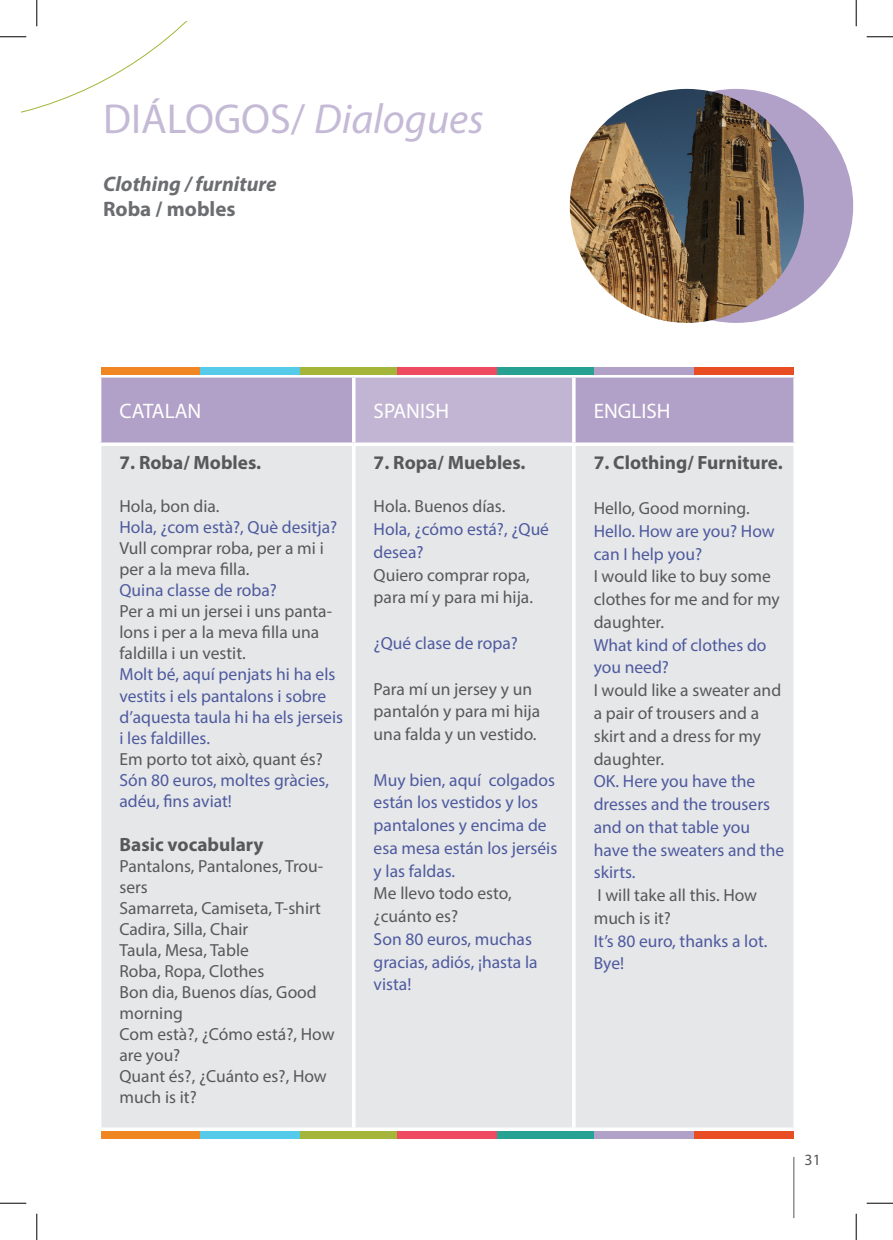
<style>
.page{position:relative;width:893px;height:1240px;background:#fff}
.page>*{position:absolute;margin:0;border:0;box-sizing:border-box;transform-origin:0 0}
.t1{font:42px "Myriad Pro";color:#c5bad6}
.t2{font:21px "Myriad Pro";color:#fff}
.t3{font:italic 700 21px "Myriad Pro";color:#6c6d70}
.t4{font:700 21px "Myriad Pro";color:#6c6d70}
.t5{font:700 19.25px "Myriad Pro";color:#57585a}
.t6{font:17.5px/21px "Myriad Pro";color:#57585a}
.t7{font:17.5px/22.8px "Myriad Pro";color:#4d5a9e}
.t8{font:15.75px "Myriad Pro";color:#57585a}
.s1{font-style:italic}
</style>
<div class="page">
<hr style="left:793px;top:1156px;width:1px;height:61px;background:#57585a">
<div style="left:101px;top:377px;width:692px;height:65px;background:#b1a0c7"></div>
<div style="left:353px;top:376px;width:220px;height:68px;background:#c2b5d3"></div>
<div style="left:101px;top:446px;width:692px;height:681px;background:#e6e7e9"></div>
<hr style="left:353px;top:374px;width:220px;height:3px;background:#fff">
<hr style="left:352px;top:377px;width:3px;height:65px;background:#fff">
<svg style="left:571px;top:377px;width:4px;height:65px"></svg>
<svg style="left:100px;top:442px;width:253px;height:1px"></svg>
<svg style="left:353px;top:442px;width:220px;height:2px"></svg>
<svg style="left:573px;top:442px;width:222px;height:1px"></svg>
<hr style="left:352px;top:446px;width:3px;height:681px;background:#fff">
<svg style="left:571px;top:446px;width:4px;height:681px"></svg>
<div style="left:618px;top:89px;width:234px;height:234px;background:#b1a0c7;border-radius:50%"></div>
<img style="left:569px;top:89px;width:234px;height:234px;border-radius:117px">
<div style="left:101px;top:367px;width:100px;height:7px;background:#ef8621"></div>
<div style="left:298px;top:367px;width:99px;height:7px;background:#a4b539"></div>
<div style="left:496px;top:367px;width:99px;height:7px;background:#27a191"></div>
<div style="left:200px;top:367px;width:99px;height:7px;background:#55cae9"></div>
<div style="left:396px;top:367px;width:100px;height:7px;background:#ef4b60"></div>
<div style="left:594px;top:367px;width:99px;height:7px;background:#b1a0c7"></div>
<div style="left:693px;top:367px;width:100px;height:7px;background:#e84d24"></div>
<div style="left:101px;top:1130px;width:100px;height:8px;background:#ef8621"></div>
<div style="left:298px;top:1130px;width:99px;height:8px;background:#a4b539"></div>
<div style="left:496px;top:1130px;width:99px;height:8px;background:#27a191"></div>
<div style="left:200px;top:1130px;width:99px;height:8px;background:#55cae9"></div>
<div style="left:396px;top:1130px;width:100px;height:8px;background:#ef4b60"></div>
<div style="left:594px;top:1130px;width:99px;height:8px;background:#b1a0c7"></div>
<div style="left:693px;top:1130px;width:100px;height:8px;background:#e84d24"></div>
<svg style="left:866px;top:36px;width:26px;height:1px"></svg>
<svg style="left:0;top:1202px;width:26px;height:1px"></svg>
<svg style="left:866px;top:1202px;width:26px;height:1px"></svg>
<svg style="left:0;top:0;width:188px;height:113px"></svg>
<svg style="left:36px;top:1213px;width:1px;height:26px"></svg>
<svg style="left:855px;top:0;width:1px;height:26px"></svg>
<svg style="left:855px;top:1213px;width:1px;height:26px"></svg>
<h1 class="t1" style="left:103px;top:93px;width:382px">DIÁLOGOS/ <span class="s1">Dialogues</span></h1>
<p class="t3" style="left:103px;top:170px;width:175px">Clothing / furniture</p>
<p class="t4" style="left:103px;top:195px;width:134px">Roba / mobles</p>
<p class="t2" style="left:119px;top:398px;width:83px">CATALAN</p>
<p class="t2" style="left:373px;top:398px;width:77px">SPANISH</p>
<p class="t2" style="left:593px;top:398px;width:78px">ENGLISH</p>
<p class="t5" style="left:119px;top:449px;width:143px">7. Roba/ Mobles.</p>
<p class="t6" style="left:119px;top:495px;width:101px">Hola, bon dia.</p>
<p class="t7" style="left:119px;top:516px;width:219px">Hola, ¿com està?, Què desitja?</p>
<p class="t6" style="left:119px;top:537px;width:206px">Vull comprar roba, per a mi i per a la meva filla.</p>
<p class="t7" style="left:119px;top:579px;width:159px">Quina classe de roba?</p>
<p class="t6" style="left:119px;top:600px;width:214px">Per a mi un jersei i uns panta&shy;lons i per a la meva filla una faldilla i un vestit.</p>
<p class="t7" style="left:119px;top:663px;width:225px;line-height:21px">Molt bé, aquí penjats hi ha els vestits i els pantalons i sobre d’aquesta taula hi ha els jerseis i les faldilles.</p>
<p class="t6" style="left:119px;top:747px;width:205px">Em porto tot això, quant és?</p>
<p class="t7" style="left:119px;top:768px;width:211px;line-height:21px">Són 80 euros, moltes gràcies, adéu, fins aviat!</p>
<p class="t5" style="left:119px;top:831px;width:145px">Basic vocabulary</p>
<p class="t6" style="left:119px;top:855px;width:216px">Pantalons, Pantalones, Trou&shy;sers<br>Samarreta, Camiseta, T-shirt<br>Cadira, Silla, Chair<br>Taula, Mesa, Table<br>Roba, Ropa, Clothes<br>Bon dia, Buenos días, Good morning<br>Com està?, ¿Cómo está?, How are you?<br>Quant és?, ¿Cuánto es?, How much is it?</p>
<p class="t5" style="left:373px;top:449px;width:153px">7. Ropa/ Muebles.</p>
<p class="t6" style="left:373px;top:495px;width:133px">Hola. Buenos días.</p>
<p class="t7" style="left:373px;top:517px;width:177px">Hola, ¿cómo está?, ¿Qué desea?</p>
<p class="t6" style="left:373px;top:563px;width:161px;line-height:22.8px">Quiero comprar ropa, para mí y para mi hija.</p>
<p class="t7" style="left:373px;top:631px;width:146px">¿Qué clase de ropa?</p>
<p class="t6" style="left:373px;top:677px;width:168px;line-height:22.8px">Para mí un jersey y un pantalón y para mi hija una falda y un vestido.</p>
<p class="t7" style="left:373px;top:768px;width:185px">Muy bien, aquí colgados están los vestidos y los pantalones y encima de esa mesa están los jerséis y las faldas.</p>
<p class="t6" style="left:373px;top:881px;width:139px;line-height:22.8px">Me llevo todo esto, ¿cuánto es?</p>
<p class="t7" style="left:373px;top:927px;width:165px">Son 80 euros, muchas gracias, adiós, ¡hasta la vista!</p>
<p class="t5" style="left:593px;top:449px;width:190px">7. Clothing/ Furniture.</p>
<p class="t6" style="left:593px;top:497px;width:157px">Hello, Good morning.</p>
<p class="t7" style="left:593px;top:519px;width:182px">Hello. How are you? How can I help you?</p>
<p class="t6" style="left:593px;top:565px;width:187px;line-height:22.8px">I would like to buy some clothes for me and for my daughter.</p>
<p class="t7" style="left:593px;top:633px;width:174px">What kind of clothes do you need?</p>
<p class="t6" style="left:593px;top:678px;width:189px;line-height:22.8px">I would like a sweater and a pair of trousers and a skirt and a dress for my daughter.</p>
<p class="t7" style="left:593px;top:769px;width:192px">OK. Here you have the dresses and the trousers and on that table you have the sweaters and the skirts.</p>
<p class="t6" style="left:593px;top:883px;width:165px;line-height:22.8px">I will take all this. How much is it?</p>
<p class="t7" style="left:593px;top:929px;width:175px">It’s 80 euro, thanks a lot.<br>Bye!</p>
<p class="t8" style="left:804px;top:1150px;width:18px">31</p>
</div>
